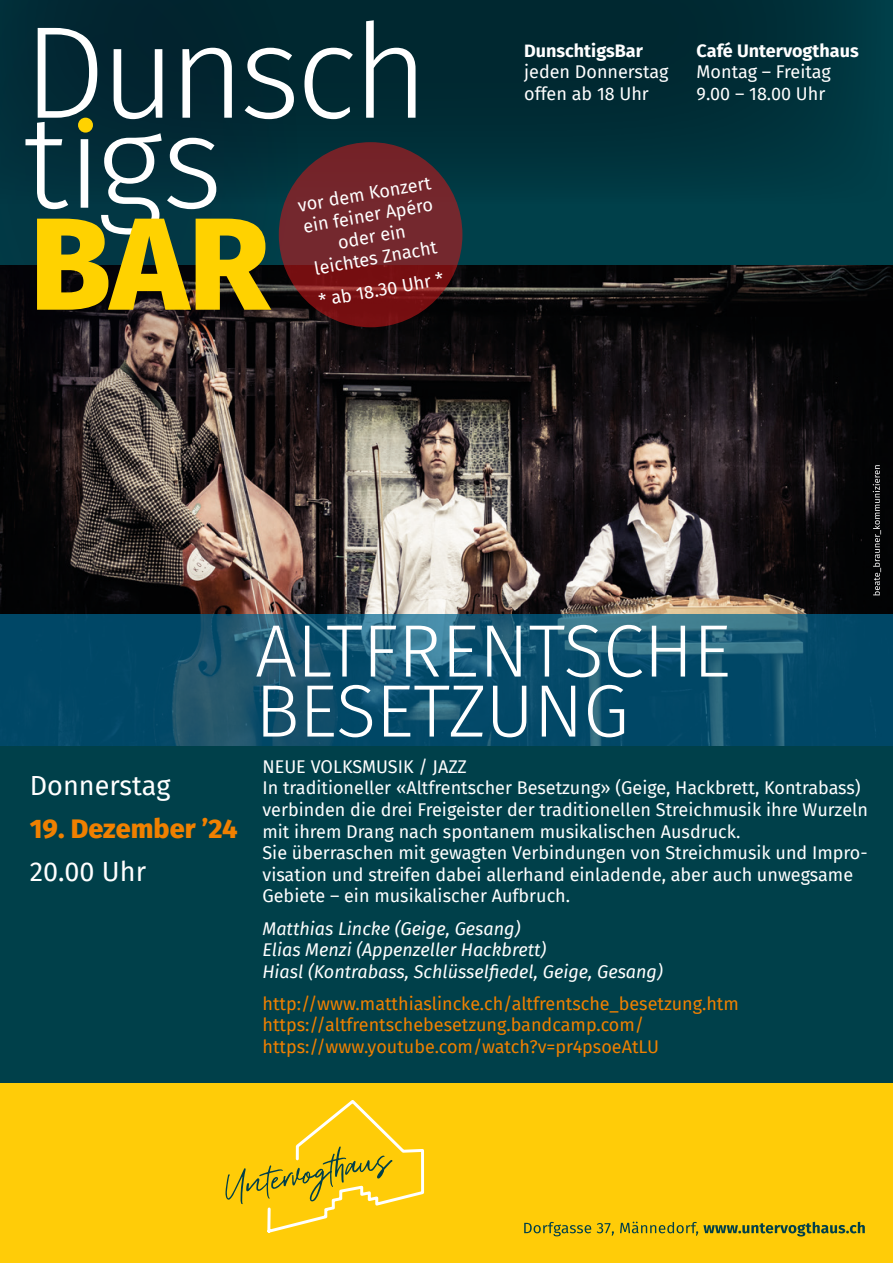
<style>
.page{position:relative;width:893px;height:1263px;background:#fff}
.page>*{position:absolute;margin:0;border:0;box-sizing:border-box;transform-origin:0 0}
.t1{font:300 74.25px "Fira Sans";letter-spacing:-.005em;color:#fff}
.t2{font:27px "Fira Sans";color:#fff}
.t3{font:800 27px "Fira Sans";color:#f08000}
.t4{font:18px/21.6px "Fira Sans";color:#fff}
.t5{font:18px "Fira Sans";color:#f08000}
.t6{font:italic 18px "Fira Sans";color:#fff}
.t7{font:700 18px "Fira Sans";color:#fff}
</style>
<div class="page">
<div style="left:0;top:0;width:893px;height:396px;background:#00404a"></div>
<img style="left:0;top:266px;width:893px;height:348px">
<svg style="left:299px;top:0;width:544px;height:204px;fill:#002d36"></svg>
<svg style="left:0;top:614px;width:893px;height:132px;background:#0f516e"></svg>
<svg style="left:873px;top:465px;width:8px;height:130px"></svg>
<svg style="left:0;top:0;width:299px;height:450px;background:#2b2d2e"></svg>
<div style="left:0;top:746px;width:893px;height:358px;background:#00404a"></div>
<div style="left:0;top:1083px;width:893px;height:180px;background:#ffcc08"></div>
<svg style="left:524px;top:1221px;width:341px;height:15px"></svg>
<svg style="left:225px;top:1101px;width:200px;height:131px"></svg>
<svg style="left:279px;top:142px;width:183px;height:185px;background:#751e23"></svg>
<svg style="left:25px;top:20px;width:391px;height:290px;background:#4f523f"></svg>
<p class="t4" style="left:296px;top:195px;width:136px;rotate:-10deg">vor dem Konzert</p>
<p class="t4" style="left:302px;top:216px;width:133px;rotate:-10deg">ein feiner Apéro</p>
<p class="t4" style="left:336px;top:231px;width:70px;rotate:-10deg">oder ein</p>
<p class="t4" style="left:313px;top:257px;width:126px;rotate:-10deg">leichtes Znacht</p>
<p class="t4" style="left:317px;top:289px;width:128px;rotate:-10deg">* ab 18.30 Uhr *</p>
<p class="t7" style="left:524px;top:35px;width:120px">DunschtigsBar</p>
<p class="t4" style="left:524px;top:61px;width:146px">jeden Donnerstag</p>
<p class="t4" style="left:524px;top:82px;width:126px">offen ab 18 Uhr</p>
<p class="t7" style="left:697px;top:35px;width:164px">Café Untervogthaus</p>
<p class="t4" style="left:697px;top:61px;width:136px">Montag – Freitag</p>
<p class="t4" style="left:697px;top:82px;width:130px">9.00 – 18.00 Uhr</p>
<p class="t2" style="left:30px;top:765px;width:142px">Donnerstag</p>
<p class="t3" style="left:30px;top:805px;width:209px">19. Dezember ’24</p>
<p class="t2" style="left:30px;top:851px;width:118px">20.00 Uhr</p>
<p class="t1" style="left:255px;top:598px;width:477px">ALTFRENTSCHE</p>
<p class="t1" style="left:255px;top:658px;width:375px">BESETZUNG</p>
<p class="t4" style="left:262px;top:755px;width:206px">NEUE VOLKSMUSIK / JAZZ</p>
<p class="t4" style="left:262px;top:777px;width:607px">In traditioneller «Altfrentscher Besetzung» (Geige, Hackbrett, Kontrabass) verbinden die drei Freigeister der traditionellen Streichmusik ihre Wurzeln mit ihrem Drang nach spontanem musikalischen Ausdruck.</p>
<p class="t4" style="left:262px;top:842px;width:607px">Sie überraschen mit gewagten Verbindungen von Streichmusik und Impro&shy;visation und streifen dabei allerhand einladende, aber auch unwegsame<br>Gebiete – ein musikalischer Aufbruch.</p>
<p class="t6" style="left:262px;top:915px;width:259px">Matthias Lincke (Geige, Gesang)</p>
<p class="t6" style="left:262px;top:936px;width:285px">Elias Menzi (Appenzeller Hackbrett)</p>
<p class="t6" style="left:262px;top:958px;width:402px">Hiasl (Kontrabass, Schlüsselfiedel, Geige, Gesang)</p>
<p class="t5" style="left:262px;top:990px;width:478px">http://www.matthiaslincke.ch/altfrentsche_besetzung.htm</p>
<p class="t5" style="left:262px;top:1011px;width:383px">https://altfrentschebesetzung.bandcamp.com/</p>
<p class="t5" style="left:262px;top:1033px;width:398px">https://www.youtube.com/watch?v=pr4psoeAtLU</p>
</div>
